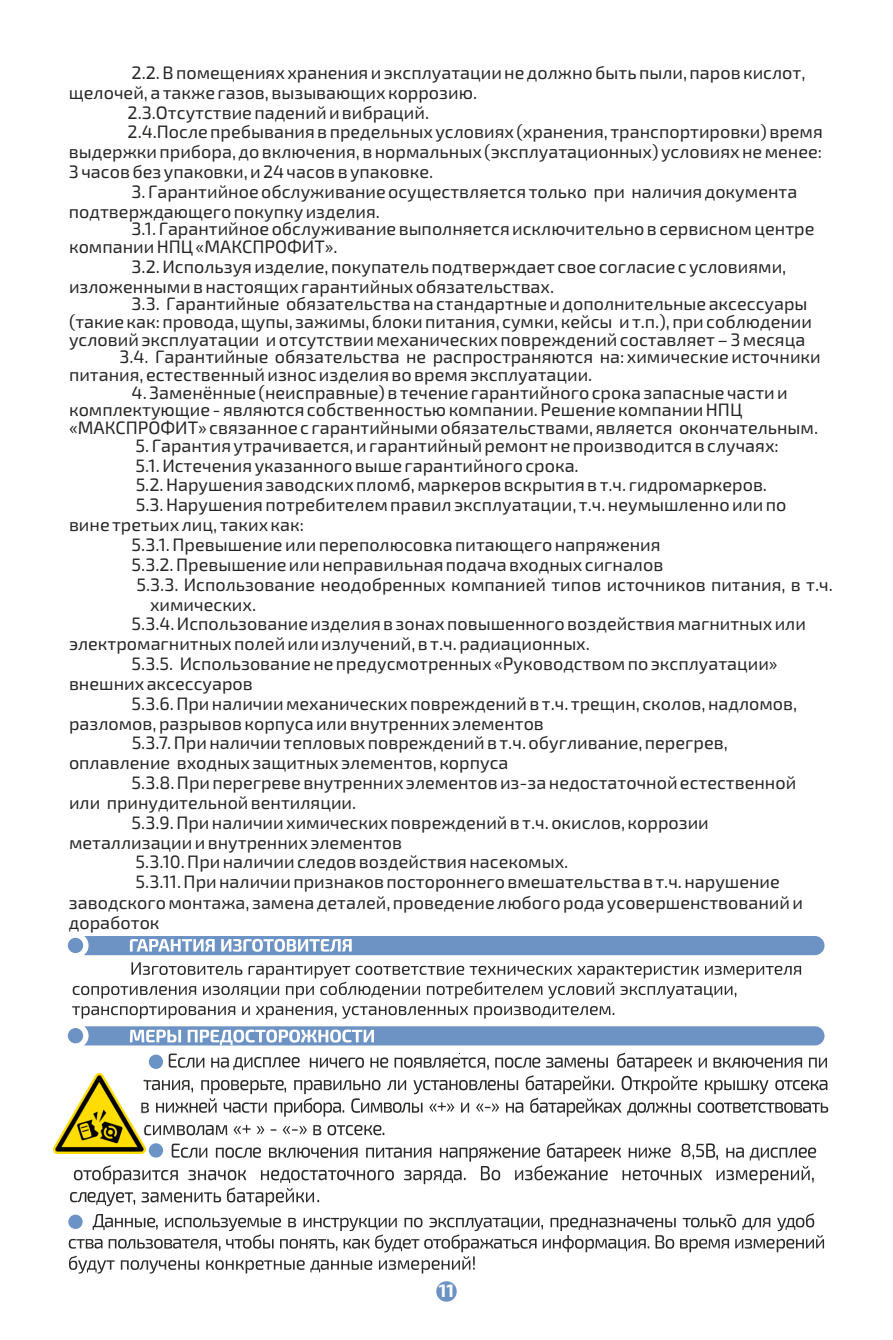
<style>
.page{position:relative;width:893px;height:1340px;background:#fff}
.page>*{position:absolute;margin:0;border:0;box-sizing:border-box;transform-origin:0 0}
.t1{font:20.25px "Exo 2.0";color:#2b2a29;scale:.93 1}
.t2{font:19.35px "Exo 2.0";color:#2b2a29}
.t3{font:18px/19.8px "Exo 2.0";color:#262524}
.t4{font:700 18px "Exo 2.0";color:#fefefe}
</style>
<div class="page">
<svg style="left:72px;top:962px;width:729px;height:56px"></svg>
<svg style="left:68px;top:936px;width:756px;height:19px;background:#7d9fcb"></svg>
<div style="left:436px;top:1281px;width:21px;height:20px;background:#6d93c5;border-radius:50%"></div>
<svg style="left:146px;top:1124px;width:238px;height:11px"></svg>
<svg style="left:70px;top:1142px;width:746px;height:64px"></svg>
<img style="left:54px;top:1073px;width:92px;height:80px">
<div style="left:149px;top:1143px;width:14px;height:14px;background:#6b93c5;border-radius:50%"></div>
<svg style="left:68px;top:1026px;width:756px;height:19px;background:#81a2cc"></svg>
<svg style="left:141px;top:1052px;width:687px;height:64px"></svg>
<svg style="left:69px;top:1213px;width:755px;height:60px"></svg>
<div style="left:68px;top:1214px;width:15px;height:14px;background:#6b93c5;border-radius:50%"></div>
<p class="t3" style="left:132px;top:64px;width:675px">2.2. В помещениях хранения и эксплуатации не должно быть пыли, паров кислот,</p>
<p class="t3" style="left:69px;top:84px;width:410px">щелочей, а также газов, вызывающих коррозию.</p>
<p class="t3" style="left:128px;top:104px;width:303px">2.3.Отсутствие падений и вибраций.</p>
<p class="t3" style="left:69px;top:124px;width:755px;text-align:justify;text-indent:59px">2.4.После пребывания в предельных условиях (хранения, транспортировки) время выдержки прибора, до включения, в нормальных (эксплуатационных) условиях не менее:<br>3 часов без упаковки, и 24 часов в упаковке.</p>
<p class="t3" style="left:69px;top:183px;width:730px;text-indent:63px">3. Гарантийное обслуживание осуществляется только при наличия документа подтверждающего покупку изделия.</p>
<p class="t3" style="left:132px;top:221px;width:684px">3.1. Гарантийное обслуживание выполняется исключительно в сервисном центре</p>
<p class="t3" style="left:69px;top:239px;width:270px">компании НПЦ «МАКСПРОФИТ».</p>
<p class="t3" style="left:132px;top:258px;width:656px">3.2. Используя изделие, покупатель подтверждает свое согласие с условиями,</p>
<p class="t3" style="left:69px;top:278px;width:487px">изложенными в настоящих гарантийных обязательствах.</p>
<p class="t3" style="left:132px;top:296px;width:677px">3.3. Гарантийные обязательства на стандартные и дополнительные аксессуары</p>
<p class="t3" style="left:69px;top:314px;width:744px">(такие как: провода, щупы, зажимы, блоки питания, сумки, кейсы и т.п.), при соблюдении</p>
<p class="t3" style="left:69px;top:331px;width:738px">условий эксплуатации и отсутствии механических повреждений составляет – 3 месяца</p>
<p class="t3" style="left:120px;top:349px;width:703px">3.4. Гарантийные обязательства не распространяются на: химические источники</p>
<p class="t3" style="left:69px;top:367px;width:525px">питания, естественный износ изделия во время эксплуатации.</p>
<p class="t3" style="left:132px;top:384px;width:658px">4. 3аменённые (неисправные) в течение гарантийного срока запасные части и</p>
<p class="t3" style="left:69px;top:402px;width:675px">комплектующие - являются собственностью компании. Решение компании НПЦ</p>
<p class="t3" style="left:69px;top:420px;width:751px">«МАКСПРОФИТ» связанное с гарантийными обязательствами, является окончательным.</p>
<p class="t3" style="left:136px;top:437px;width:645px">5. Гарантия утрачивается, и гарантийный ремонт не производится в случаях:</p>
<p class="t3" style="left:136px;top:457px;width:445px">5.1. Истечения указанного выше гарантийного срока.</p>
<p class="t3" style="left:136px;top:477px;width:633px">5.2. Нарушения заводских пломб, маркеров вскрытия в т.ч. гидромаркеров.</p>
<p class="t3" style="left:136px;top:497px;width:652px">5.3. Нарушения потребителем правил эксплуатации, т.ч. неумышленно или по</p>
<p class="t3" style="left:69px;top:517px;width:237px">вине третьих лиц, таких как:</p>
<p class="t3" style="left:132px;top:536px;width:530px">5.3.1. Превышение или переполюсовка питающего напряжения</p>
<p class="t3" style="left:132px;top:556px;width:533px">5.3.2. Превышение или неправильная подача входных сигналов</p>
<p class="t3" style="left:150px;top:576px;width:684px;text-indent:-13px">5.3.3. Использование неодобренных компанией типов источников питания, в т.ч. химических.</p>
<p class="t3" style="left:132px;top:616px;width:676px">5.3.4. Использование изделия в зонах повышенного воздействия магнитных или</p>
<p class="t3" style="left:69px;top:636px;width:522px">электромагнитных полей или излучений, в т.ч. радиационных.</p>
<p class="t3" style="left:132px;top:655px;width:647px">5.3.5. Использование не предусмотренных «Руководством по эксплуатации»</p>
<p class="t3" style="left:69px;top:675px;width:185px">внешних аксессуаров</p>
<p class="t3" style="left:132px;top:695px;width:667px">5.3.6. При наличии механических повреждений в т.ч. трещин, сколов, надломов,</p>
<p class="t3" style="left:69px;top:715px;width:476px">разломов, разрывов корпуса или внутренних элементов</p>
<p class="t3" style="left:132px;top:735px;width:598px">5.3.7. При наличии тепловых повреждений в т.ч. обугливание, перегрев,</p>
<p class="t3" style="left:69px;top:755px;width:441px">оплавление входных защитных элементов, корпуса</p>
<p class="t3" style="left:69px;top:774px;width:729px;text-indent:63px">5.3.8. При перегреве внутренних элементов из-за недостаточной естественной или принудительной вентиляции.</p>
<p class="t3" style="left:132px;top:814px;width:579px">5.3.9. При наличии химических повреждений в т.ч. окислов, коррозии</p>
<p class="t3" style="left:69px;top:834px;width:335px">металлизации и внутренних элементов</p>
<p class="t3" style="left:136px;top:854px;width:434px">5.3.10. При наличии следов воздействия насекомых.</p>
<p class="t3" style="left:136px;top:873px;width:646px">5.3.11. При наличии признаков постороннего вмешательства в т.ч. нарушение</p>
<p class="t3" style="left:69px;top:894px;width:735px">заводского монтажа, замена деталей, проведение любого рода усовершенствований и</p>
<p class="t3" style="left:69px;top:914px;width:92px">доработок</p>
<p class="t4" style="left:439px;top:1284px;width:17px">11</p>
<p class="t1" style="left:733px;top:1053px;width:11px">-</p>
<p class="t2" style="left:725px;top:1206px;width:10px">-</p>
</div>
